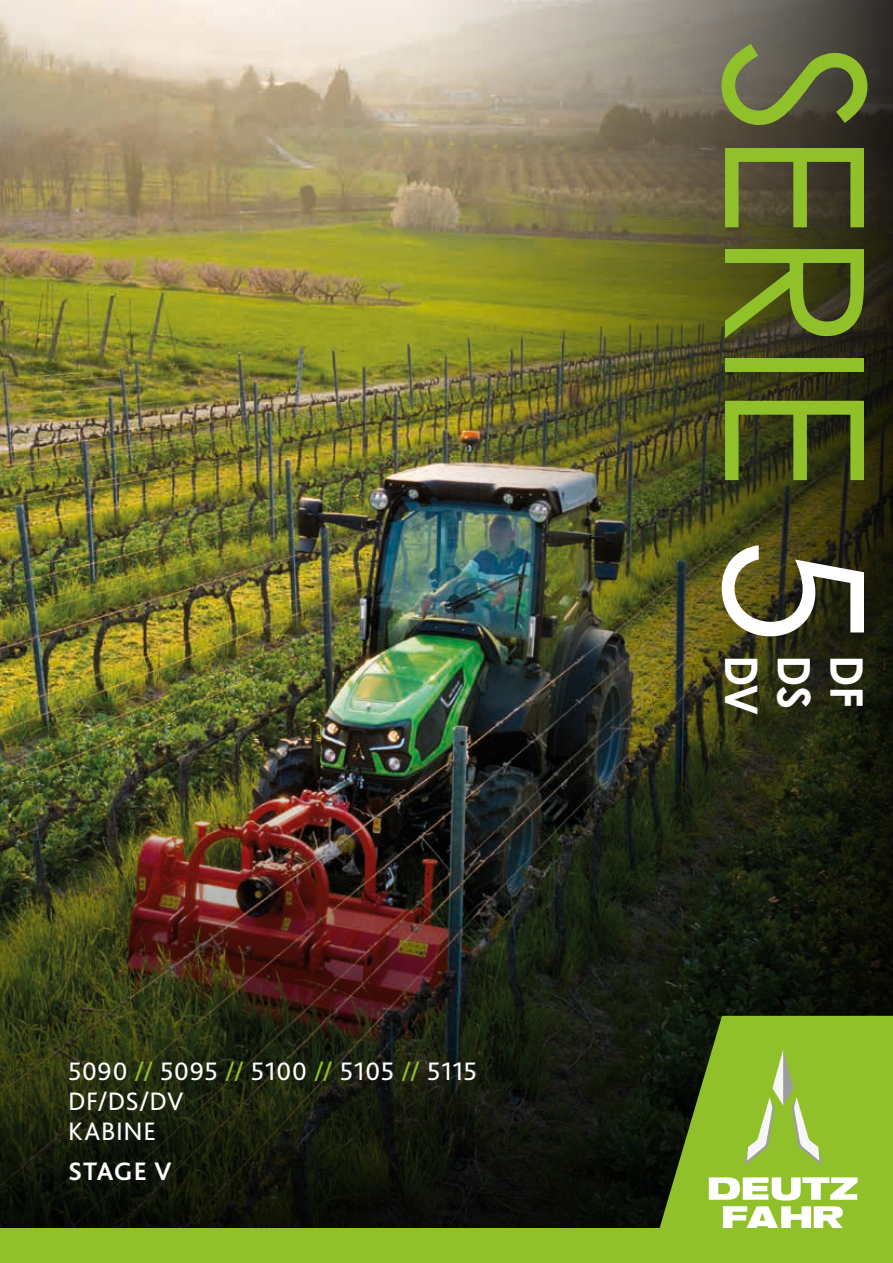
<style>
.page{position:relative;width:893px;height:1263px;background:#fff}
.page>*{position:absolute;margin:0;border:0;box-sizing:border-box;transform-origin:0 0}
.t1{font:193.5px "Century Gothic Pro";letter-spacing:-.025em;color:#90c02a}
.t2{font:700 45px "Century Gothic Pro";color:#fff}
.t3{font:26.4px/30px "Bliss Pro";letter-spacing:.02em;color:#fff}
.t4{font:700 26.4px "Bliss Pro";letter-spacing:.025em;color:#fff}
.s1{color:#90c02a}
.s2{color:#fff}
</style>
<div class="page">
<img style="left:0;top:0;width:405px;height:703px">
<img style="left:405px;top:0;width:488px;height:703px">
<img style="left:0;top:703px;width:893px;height:526px">
<svg style="left:650px;top:1016px;width:243px;height:213px;background:#6f9522"></svg>
<svg style="left:709px;top:1177px;width:149px;height:23px"></svg>
<svg style="left:723px;top:1206px;width:120px;height:23px"></svg>
<svg style="left:744px;top:1050px;width:78px;height:116px;background:#9fc54e"></svg>
<div style="left:0;top:1229px;width:893px;height:34px;background:#90c02a"></div>
<p class="t3" style="left:68px;top:1056px;width:411px">5090 <span class="s1">//</span> 5095 <span class="s1">//</span> 5100 <span class="s1">//</span> 5105 <span class="s1">//</span> 5115<br>DF/DS/DV<br>KABINE</p>
<p class="t4" style="left:68px;top:1154px;width:105px">STAGE V</p>
<h1 class="t1" style="left:913px;top:41px;width:604px;rotate:90deg">SERIE <span class="s2">5</span></h1>
<h2 class="t2" style="left:769px;top:655px;width:63px;rotate:90deg">DV</h2>
<h2 class="t2" style="left:822px;top:655px;width:56px;rotate:90deg">DS</h2>
<h2 class="t2" style="left:875px;top:655px;width:55px;rotate:90deg">DF</h2>
</div>
